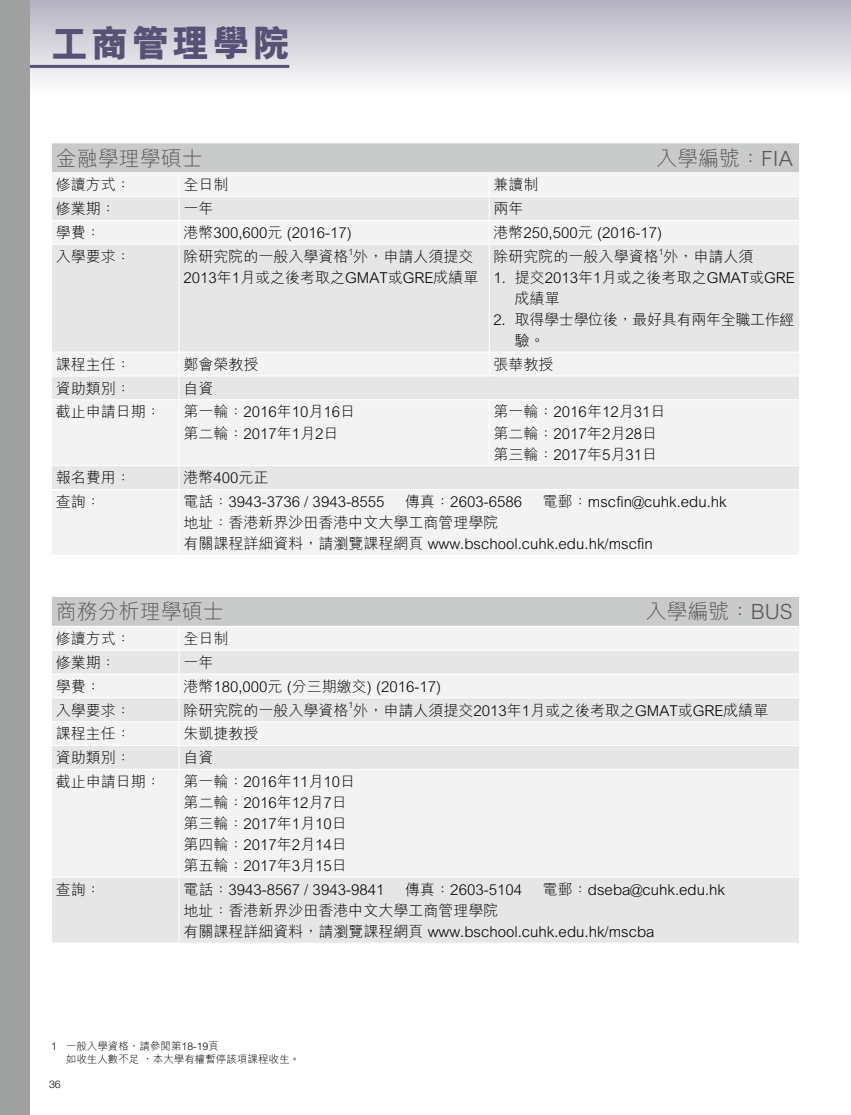
<style>
.page{position:relative;width:851px;height:1115px;background:#fff}
.page>*{position:absolute;margin:0;border:0;box-sizing:border-box;transform-origin:0 0}
.t1{font:800 37.5px "M Hei HK";letter-spacing:.075em;color:#585175}
.t2{font:300 21px "M Hei HK";color:#595757}
.t3{font:300 15px/21px "M Hei HK";color:#000}
.t4{font:300 15px/21px "M Hei HK";letter-spacing:-.02em;color:#000}
.t5{font:300 10.5px/12px "M Hei HK";color:#000}
.t6{font:300 10.5px "Helvetica Neue LT Std";color:#000}
.t7{font:300 8.7px "M Hei HK";color:#000}
</style>
<div class="page">
<div style="left:0;top:0;width:850px;height:94px;background:linear-gradient(to bottom,#b5b2c1,#fdfdfd)"></div>
<hr style="left:0;top:65px;width:289px;height:3px;background:#585175">
<div style="left:0;top:0;width:30px;height:1114px;background:#9fa0a0"></div>
<div style="left:51px;top:143px;width:748px;height:30px;background:#c9caca"></div>
<div style="left:52px;top:174px;width:747px;height:381px;background:#f3f3f4"></div>
<svg style="left:52px;top:197px;width:747px;height:292px;fill:#e6e6e6"></svg>
<hr style="left:52px;top:172px;width:127px;height:1px;background:#fff">
<hr style="left:52px;top:196px;width:127px;height:1px;background:#fff">
<hr style="left:52px;top:220px;width:127px;height:1px;background:#fff">
<hr style="left:52px;top:244px;width:127px;height:1px;background:#fff">
<hr style="left:179px;top:244px;width:310px;height:1px;background:#fff">
<hr style="left:178px;top:245px;width:1px;height:106px;background:#fff">
<hr style="left:489px;top:244px;width:310px;height:1px;background:#fff">
<hr style="left:52px;top:351px;width:127px;height:1px;background:#fff">
<hr style="left:52px;top:375px;width:127px;height:1px;background:#fff">
<hr style="left:178px;top:490px;width:1px;height:65px;background:#fff">
<hr style="left:51px;top:143px;width:1px;height:30px;background:#fff">
<hr style="left:488px;top:221px;width:2px;height:23px;background:#fff">
<hr style="left:488px;top:245px;width:2px;height:106px;background:#fff">
<hr style="left:488px;top:352px;width:2px;height:23px;background:#fff">
<hr style="left:488px;top:197px;width:2px;height:23px;background:#fff">
<hr style="left:179px;top:220px;width:310px;height:1px;background:#fff">
<hr style="left:489px;top:220px;width:310px;height:1px;background:#fff">
<hr style="left:179px;top:172px;width:310px;height:1px;background:#fff">
<svg style="left:178px;top:174px;width:1px;height:70px"></svg>
<hr style="left:489px;top:172px;width:310px;height:1px;background:#fff">
<hr style="left:488px;top:173px;width:2px;height:23px;background:#fff">
<hr style="left:179px;top:196px;width:310px;height:1px;background:#fff">
<hr style="left:489px;top:196px;width:310px;height:1px;background:#fff">
<hr style="left:52px;top:399px;width:127px;height:1px;background:#fff">
<hr style="left:52px;top:465px;width:127px;height:1px;background:#fff">
<hr style="left:52px;top:489px;width:127px;height:1px;background:#fff">
<hr style="left:179px;top:399px;width:310px;height:1px;background:#fff">
<hr style="left:178px;top:400px;width:1px;height:65px;background:#fff">
<hr style="left:489px;top:399px;width:310px;height:1px;background:#fff">
<hr style="left:488px;top:400px;width:2px;height:65px;background:#fff">
<hr style="left:179px;top:465px;width:310px;height:1px;background:#fff">
<svg style="left:178px;top:466px;width:1px;height:23px"></svg>
<hr style="left:489px;top:465px;width:310px;height:1px;background:#fff">
<hr style="left:179px;top:489px;width:310px;height:1px;background:#fff">
<hr style="left:489px;top:489px;width:310px;height:1px;background:#fff">
<hr style="left:179px;top:351px;width:310px;height:1px;background:#fff">
<svg style="left:178px;top:352px;width:1px;height:47px"></svg>
<hr style="left:489px;top:351px;width:310px;height:1px;background:#fff">
<hr style="left:179px;top:375px;width:310px;height:1px;background:#fff">
<hr style="left:489px;top:375px;width:310px;height:1px;background:#fff">
<div style="left:51px;top:596px;width:748px;height:30px;background:#c9caca"></div>
<div style="left:52px;top:627px;width:747px;height:22px;background:#f3f3f4"></div>
<svg style="left:52px;top:651px;width:747px;height:291px;fill:#f3f3f4"></svg>
<hr style="left:52px;top:625px;width:127px;height:1px;background:#fff">
<hr style="left:52px;top:673px;width:127px;height:1px;background:#fff">
<hr style="left:52px;top:697px;width:127px;height:1px;background:#fff">
<hr style="left:52px;top:721px;width:127px;height:1px;background:#fff">
<hr style="left:179px;top:721px;width:620px;height:1px;background:#fff">
<hr style="left:52px;top:744px;width:127px;height:1px;background:#fff">
<hr style="left:179px;top:744px;width:620px;height:1px;background:#fff">
<hr style="left:52px;top:768px;width:127px;height:1px;background:#fff">
<hr style="left:179px;top:768px;width:620px;height:1px;background:#fff">
<hr style="left:178px;top:769px;width:1px;height:107px;background:#fff">
<hr style="left:52px;top:876px;width:127px;height:1px;background:#fff">
<hr style="left:179px;top:876px;width:620px;height:1px;background:#fff">
<hr style="left:178px;top:877px;width:1px;height:65px;background:#fff">
<hr style="left:51px;top:596px;width:128px;height:1px;background:#fff">
<hr style="left:51px;top:596px;width:1px;height:30px;background:#fff">
<hr style="left:179px;top:596px;width:620px;height:1px;background:#fff">
<hr style="left:179px;top:625px;width:620px;height:1px;background:#fff">
<hr style="left:179px;top:673px;width:620px;height:1px;background:#fff">
<svg style="left:178px;top:627px;width:1px;height:141px"></svg>
<hr style="left:179px;top:697px;width:620px;height:1px;background:#fff">
<h1 class="t1" style="left:51px;top:18px;width:241px">工商管理學院</h1>
<h2 class="t2" style="left:56px;top:143px;width:149px">金融學理學碩士</h2>
<h2 class="t2" style="left:656px;top:143px;width:138px">入學編號：FIA</h2>
<p class="t3" style="left:56px;top:174px;width:77px">修讀方式：</p>
<p class="t3" style="left:183px;top:174px;width:46px">全日制</p>
<p class="t3" style="left:493px;top:174px;width:46px">兼讀制</p>
<p class="t3" style="left:56px;top:198px;width:61px">修業期：</p>
<p class="t3" style="left:183px;top:198px;width:31px">一年</p>
<p class="t3" style="left:493px;top:198px;width:31px">兩年</p>
<p class="t3" style="left:56px;top:221px;width:46px">學費：</p>
<p class="t3" style="left:183px;top:221px;width:170px">港幣300,600元 (2016-17)</p>
<p class="t3" style="left:493px;top:221px;width:170px">港幣250,500元 (2016-17)</p>
<p class="t3" style="left:56px;top:245px;width:76px">入學要求：</p>
<p class="t3" style="left:183px;top:245px;width:291px">除研究院的一般入學資格外，申請人須提交</p>
<p class="t7" style="left:348px;top:245px;width:6px">1</p>
<p class="t3" style="left:183px;top:266px;width:297px">2013年1月或之後考取之GMAT或GRE成績單</p>
<p class="t7" style="left:658px;top:245px;width:6px">1</p>
<p class="t3" style="left:514px;top:266px;width:282px;text-indent:-21px">1. 提交2013年1月或之後考取之GMAT或GRE成績單</p>
<p class="t4" style="left:514px;top:308px;width:281px;text-indent:-21px">2. 取得學士學位後，最好具有兩年全職工作經驗。</p>
<p class="t3" style="left:493px;top:245px;width:261px">除研究院的一般入學資格外，申請人須</p>
<p class="t3" style="left:56px;top:353px;width:76px">課程主任：</p>
<p class="t3" style="left:183px;top:353px;width:76px">鄭會榮教授</p>
<p class="t3" style="left:493px;top:353px;width:61px">張華教授</p>
<p class="t3" style="left:56px;top:377px;width:76px">資助類別：</p>
<p class="t3" style="left:183px;top:377px;width:31px">自資</p>
<p class="t3" style="left:56px;top:401px;width:106px">截止申請日期：</p>
<p class="t3" style="left:183px;top:401px;width:173px">第一輪：2016年10月16日第二輪：2017年1月2日</p>
<p class="t3" style="left:493px;top:401px;width:173px">第一輪：2016年12月31日第二輪：2017年2月28日第三輪：2017年5月31日</p>
<p class="t3" style="left:56px;top:466px;width:76px">報名費用：</p>
<p class="t3" style="left:183px;top:466px;width:87px">港幣400元正</p>
<p class="t3" style="left:56px;top:490px;width:46px">查詢：</p>
<p class="t3" style="left:183px;top:490px;width:202px">電話：3943-3736 / 3943-8555</p>
<p class="t3" style="left:405px;top:490px;width:118px">傳真：2603-6586</p>
<p class="t3" style="left:543px;top:490px;width:185px">電郵：mscfin@cuhk.edu.hk</p>
<p class="t3" style="left:183px;top:511px;width:471px">地址：香港新界沙田香港中文大學工商管理學院<br>有關課程詳細資料，請瀏覽課程網頁 www.bschool.cuhk.edu.hk/mscfin</p>
<h2 class="t2" style="left:56px;top:596px;width:170px">商務分析理學碩士</h2>
<h2 class="t2" style="left:645px;top:596px;width:148px">入學編號：BUS</h2>
<p class="t3" style="left:56px;top:627px;width:77px">修讀方式：</p>
<p class="t3" style="left:183px;top:627px;width:46px">全日制</p>
<p class="t3" style="left:56px;top:651px;width:62px">修業期：</p>
<p class="t3" style="left:183px;top:651px;width:31px">一年</p>
<p class="t3" style="left:56px;top:675px;width:47px">學費：</p>
<p class="t3" style="left:183px;top:675px;width:259px">港幣180,000元 (分三期繳交) (2016-17)</p>
<p class="t3" style="left:56px;top:698px;width:77px">入學要求：</p>
<p class="t3" style="left:183px;top:698px;width:586px">除研究院的一般入學資格外，申請人須提交2013年1月或之後考取之GMAT或GRE成績單</p>
<p class="t7" style="left:348px;top:698px;width:6px">1</p>
<p class="t3" style="left:56px;top:722px;width:76px">課程主任：</p>
<p class="t3" style="left:183px;top:722px;width:76px">朱凱捷教授</p>
<p class="t3" style="left:56px;top:746px;width:76px">資助類別：</p>
<p class="t3" style="left:183px;top:746px;width:31px">自資</p>
<p class="t3" style="left:56px;top:770px;width:107px">截止申請日期：</p>
<p class="t3" style="left:183px;top:770px;width:173px">第一輪：2016年11月10日第二輪：2016年12月7日第三輪：2017年1月10日第四輪：2017年2月14日第五輪：2017年3月15日</p>
<p class="t3" style="left:56px;top:878px;width:46px">查詢：</p>
<p class="t3" style="left:183px;top:878px;width:202px">電話：3943-8567 / 3943-9841</p>
<p class="t3" style="left:405px;top:878px;width:118px">傳真：2603-5104</p>
<p class="t3" style="left:543px;top:878px;width:184px">電郵：dseba@cuhk.edu.hk</p>
<p class="t3" style="left:183px;top:899px;width:472px">地址：香港新界沙田香港中文大學工商管理學院<br>有關課程詳細資料，請瀏覽課程網頁 www.bschool.cuhk.edu.hk/mscba</p>
<p class="t5" style="left:66px;top:1039px;width:235px;text-indent:-15px">1 一般入學資格，請參閱第18-19頁<br>如收生人數不足，本大學有權暫停該項課程收生。</p>
<p class="t6" style="left:49px;top:1076px;width:13px">36</p>
</div>
